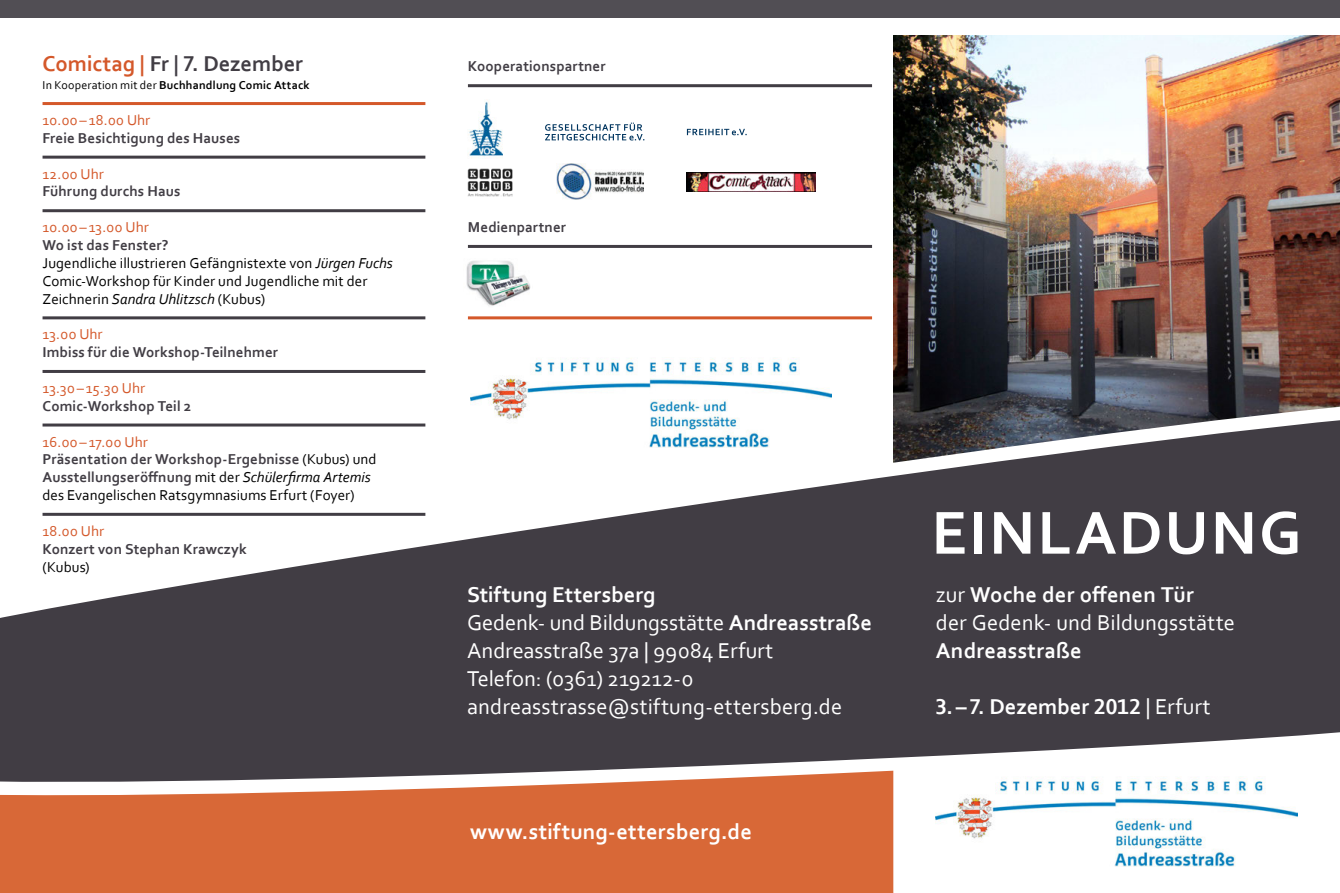
<style>
.page{position:relative;width:1340px;height:893px;background:#fff}
.page>*{position:absolute;margin:0;border:0;box-sizing:border-box;transform-origin:0 0}
.t1{font:700 63.45px "Corbel";letter-spacing:.035em;color:#fff}
.t2{font:22.5px/28.2px "Corbel";letter-spacing:.005em;color:#fff}
.t3{font:700 22.5px "Corbel";letter-spacing:.01em;color:#fff}
.t4{font:700 22.5px "Corbel";letter-spacing:-.005em;color:#413d44}
.t5{font:15px/17.9px "Corbel";letter-spacing:.005em;color:#000}
.t6{font:700 15px "Corbel";letter-spacing:.01em;color:#413d44}
.t7{font:15px "Corbel";letter-spacing:.01em;color:#d4582a}
.t8{font:700 12px "Corbel";letter-spacing:.015em;color:#000}
.s1{color:#d4582a}
.s2{font-weight:400}
.s3{font-weight:700;color:#413d44}
.s4{font-style:italic}
.s5{font-weight:700}
</style>
<div class="page">
<div style="left:0;top:814px;width:893px;height:79px;background:#d86837"></div>
<hr style="left:468px;top:84px;width:404px;height:3px;background:#413d44">
<hr style="left:468px;top:245px;width:404px;height:3px;background:#413d44">
<hr style="left:468px;top:316px;width:404px;height:3px;background:#d4582a">
<img style="left:893px;top:36px;width:446px;height:360px">
<div style="left:0;top:621px;width:1339px;height:109px;background:#413d44"></div>
<svg style="left:0;top:396px;width:1339px;height:225px;fill:#413d44"></svg>
<hr style="left:43px;top:102px;width:382px;height:3px;background:#d4582a">
<hr style="left:43px;top:156px;width:382px;height:3px;background:#413d44">
<hr style="left:43px;top:209px;width:382px;height:3px;background:#413d44">
<hr style="left:43px;top:316px;width:382px;height:3px;background:#413d44">
<hr style="left:43px;top:370px;width:382px;height:3px;background:#413d44">
<hr style="left:43px;top:423px;width:382px;height:3px;background:#413d44">
<hr style="left:43px;top:513px;width:382px;height:3px;background:#413d44">
<img style="left:467px;top:168px;width:46px;height:29px">
<img style="left:468px;top:101px;width:34px;height:57px">
<svg style="left:687px;top:129px;width:59px;height:6px"></svg>
<svg style="left:545px;top:123px;width:99px;height:17px"></svg>
<img style="left:556px;top:164px;width:87px;height:36px">
<img style="left:686px;top:173px;width:129px;height:18px">
<div style="left:0;top:0;width:1339px;height:18px;background:#514e54"></div>
<svg style="left:0;top:730px;width:1339px;height:84px"></svg>
<img style="left:935px;top:776px;width:362px;height:91px">
<img style="left:470px;top:358px;width:361px;height:95px">
<img style="left:466px;top:261px;width:65px;height:45px">
<h2 class="t4" style="left:43px;top:50px;width:262px"><span class="s1">Comictag |</span> Fr | 7. Dezember</h2>
<p class="t8" style="left:43px;top:78px;width:269px"><span class="s2">In Kooperation mit der</span> Buchhandlung Comic Attack</p>
<p class="t7" style="left:43px;top:111px;width:109px">10.00–18.00 Uhr</p>
<p class="t6" style="left:43px;top:129px;width:199px">Freie Besichtigung des Hauses</p>
<p class="t7" style="left:43px;top:164px;width:63px">12.00 Uhr</p>
<p class="t6" style="left:43px;top:182px;width:139px">Führung durchs Haus</p>
<p class="t7" style="left:43px;top:218px;width:108px">10.00–13.00 Uhr</p>
<p class="t5" style="left:43px;top:236px;width:352px"><span class="s3">Wo ist das Fenster?<br></span>Jugendliche illustrieren Gefängnistexte von <span class="s4">Jürgen Fuchs </span>Comic-Workshop für Kinder und Jugendliche mit der Zeichnerin <span class="s4">Sandra Uhlitzsch</span> (Kubus)</p>
<p class="t7" style="left:43px;top:325px;width:62px">13.00 Uhr</p>
<p class="t6" style="left:43px;top:343px;width:237px">Imbiss für die Workshop-Teilnehmer</p>
<p class="t7" style="left:43px;top:379px;width:104px">13.30–15.30 Uhr</p>
<p class="t6" style="left:43px;top:397px;width:150px">Comic-Workshop Teil 2</p>
<p class="t5" style="left:43px;top:432px;width:335px"><span class="s1">16.00–17.00 Uhr<br></span><span class="s3">Präsentation der Workshop-Ergebnisse</span> (Kubus) und <span class="s3">Ausstellungseröffnung</span> mit der <span class="s4">Schülerfirma Artemis </span>des Evangelischen Ratsgymnasiums Erfurt (Foyer)</p>
<p class="t7" style="left:43px;top:522px;width:63px">18.00 Uhr</p>
<p class="t6" style="left:43px;top:539px;width:206px">Konzert von Stephan Krawczyk</p>
<p class="t5" style="left:43px;top:557px;width:49px">(Kubus)</p>
<p class="t6" style="left:468px;top:57px;width:139px">Kooperationspartner</p>
<p class="t6" style="left:468px;top:218px;width:100px">Medienpartner</p>
<h2 class="t2" style="left:467px;top:580px;width:406px"><span class="s5">Stiftung Ettersberg<br></span>Gedenk- und Bildungsstätte <span class="s5">Andreasstraße </span>Andreasstraße 37a | 99084 Erfurt<br>Telefon: (0361) 219212-0 andreasstrasse@stiftung-ettersberg.de</h2>
<h2 class="t3" style="left:470px;top:818px;width:283px">www.stiftung-ettersberg.de</h2>
<h1 class="t1" style="left:931px;top:493px;width:372px">Ei nladung</h1>
<h2 class="t2" style="left:935px;top:580px;width:301px">zur <span class="s5">Woche der offenen Tür<br></span>der Gedenk- und Bildungsstätte</h2>
<h2 class="t3" style="left:935px;top:637px;width:147px">Andreasstraße</h2>
<h2 class="t3" style="left:935px;top:693px;width:276px">3. – 7. Dezember 2012 <span class="s2">| Erfurt</span></h2>
</div>
